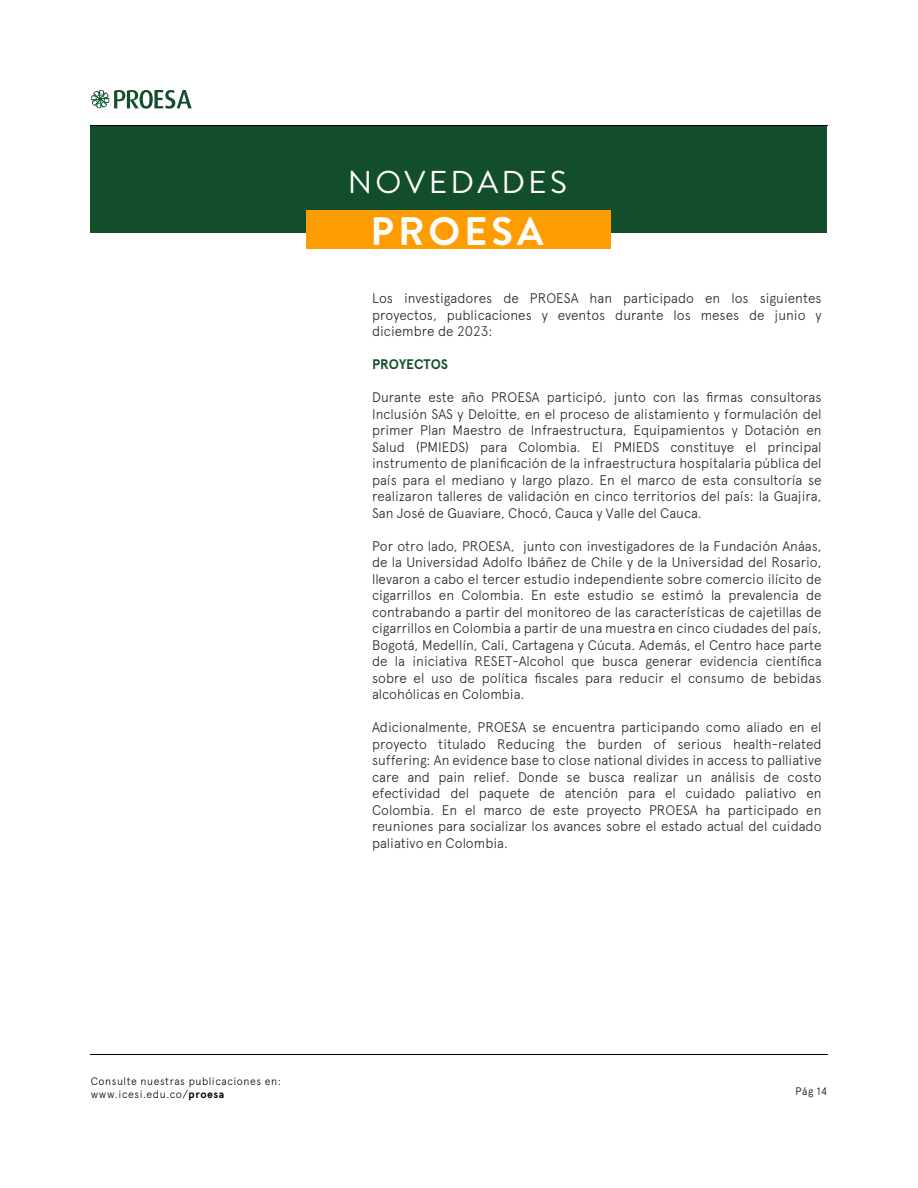
<style>
.page{position:relative;width:918px;height:1188px;background:#fff}
.page>*{position:absolute;margin:0;border:0;box-sizing:border-box;transform-origin:0 0}
.t1{font:700 39.75px "Brandon Grotesque";letter-spacing:.1em;color:#fff}
.t2{font:31.65px "Brandon Grotesque";letter-spacing:.1em;color:#fff}
.t3{font:300 13.95px/16.5px "Apercu";color:#252525;text-align:justify}
.t4{font:700 13.95px "Apercu";color:#124e2a}
.t5{font:300 10.8px/13.5px "Apercu";letter-spacing:.05em;color:#000}
.s1{font-weight:700}
</style>
<div class="page">
<hr style="left:90px;top:1054px;width:738px;height:1px;background:#000">
<hr style="left:90px;top:125px;width:738px;height:1px;background:#000">
<svg style="left:91px;top:90px;width:101px;height:19px"></svg>
<div style="left:90px;top:126px;width:736px;height:106px;background:#124e2a"></div>
<div style="left:307px;top:210px;width:304px;height:39px;background:#ff9d00"></div>
<h2 class="t2" style="left:348px;top:161px;width:220px">NOVEDADES</h2>
<h1 class="t1" style="left:371px;top:203px;width:174px">PROESA</h1>
<p class="t3" style="left:372px;top:290px;width:451px">Los investigadores de PROESA han participado en los siguientes proyectos, publicaciones y eventos durante los meses de junio y diciembre de 2023:</p>
<p class="t4" style="left:372px;top:356px;width:78px">PROYECTOS</p>
<p class="t3" style="left:372px;top:389px;width:451px">Durante este año PROESA participó, junto con las firmas consultoras Inclusión SAS y Deloitte, en el proceso de alistamiento y formulación del primer Plan Maestro de Infraestructura, Equipamientos y Dotación en Salud (PMIEDS) para Colombia. El PMIEDS constituye el principal instrumento de planificación de la infraestructura hospitalaria pública del país para el mediano y largo plazo. En el marco de esta consultoría se realizaron talleres de validación en cinco territorios del país: la Guajira, San José de Guaviare, Chocó, Cauca y Valle del Cauca.</p>
<p class="t3" style="left:372px;top:537px;width:451px">Por otro lado, PROESA, junto con investigadores de la Fundación Anáas, de la Universidad Adolfo Ibáñez de Chile y de la Universidad del Rosario, llevaron a cabo el tercer estudio independiente sobre comercio ilícito de cigarrillos en Colombia. En este estudio se estimó la prevalencia de contrabando a partir del monitoreo de las características de cajetillas de cigarrillos en Colombia a partir de una muestra en cinco ciudades del país, Bogotá, Medellín, Cali, Cartagena y Cúcuta. Además, el Centro hace parte de la iniciativa RESET-Alcohol que busca generar evidencia científica sobre el uso de política fiscales para reducir el consumo de bebidas alcohólicas en Colombia.</p>
<p class="t3" style="left:372px;top:719px;width:451px">Adicionalmente, PROESA se encuentra participando como aliado en el proyecto titulado Reducing the burden of serious health-related suffering: An evidence base to close national divides in access to palliative care and pain relief. Donde se busca realizar un análisis de costo efectividad del paquete de atención para el cuidado paliativo en Colombia. En el marco de este proyecto PROESA ha participado en reuniones para socializar los avances sobre el estado actual del cuidado paliativo en Colombia.</p>
<p class="t5" style="left:91px;top:1074px;width:191px">Consulte nuestras publicaciones en: www.icesi.edu.co/<span class="s1">proesa</span></p>
<p class="t5" style="left:796px;top:1084px;width:33px">Pág 14</p>
</div>
